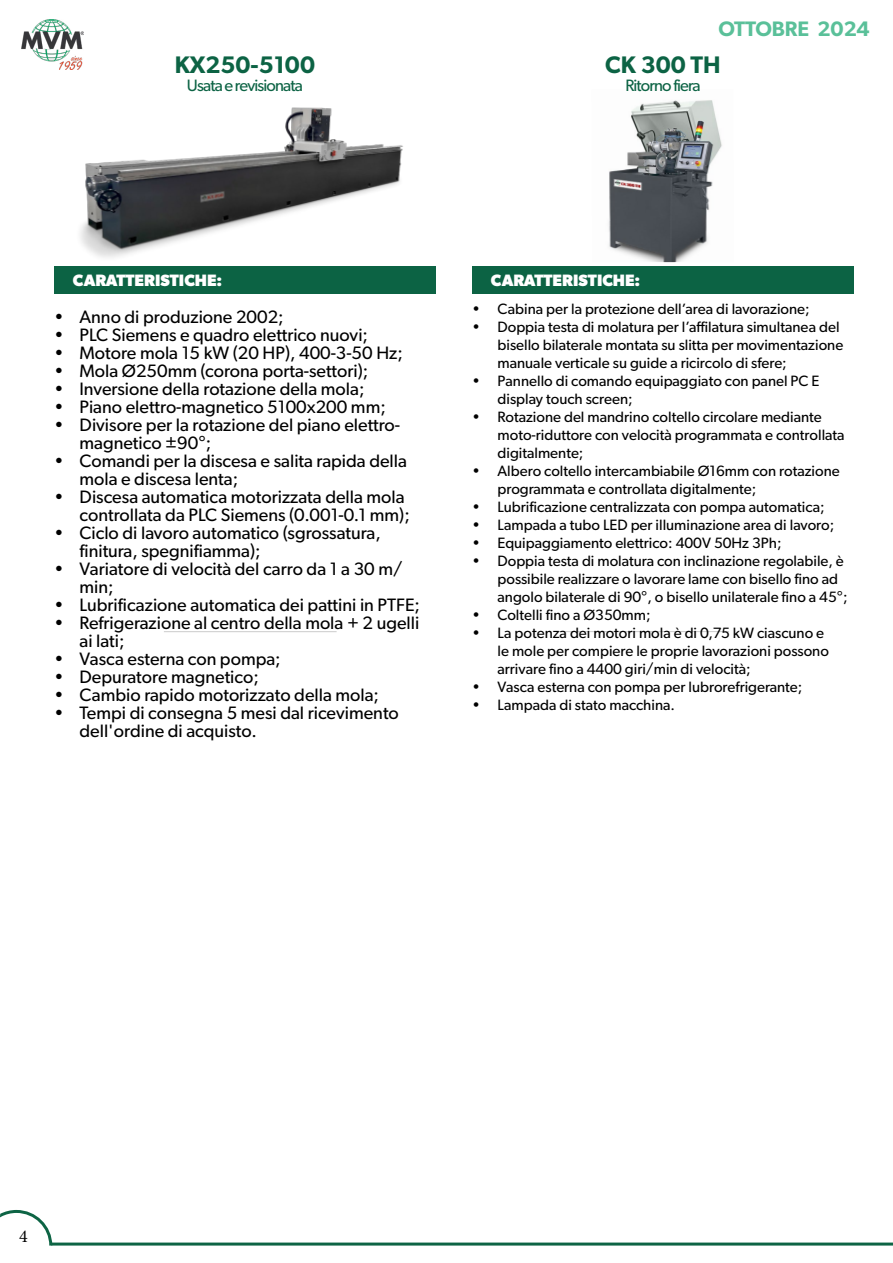
<style>
.page{position:relative;width:893px;height:1263px;background:#fff}
.page>*{position:absolute;margin:0;border:0;box-sizing:border-box;transform-origin:0 0}
.t1{font:600 24px "Gibson";color:#0c6344}
.t2{font:600 21px "Gibson";color:#5ac099}
.t3{font:18px/18px "Gibson";color:#000}
.t4{font:18px "Minion Pro";color:#000}
.t5{font:700 16.5px "Gibson";color:#fff}
.t6{font:16.5px "Gibson";letter-spacing:-.05em;color:#0c6344}
.t7{font:15px/18px "Gibson";color:#000}
</style>
<div class="page">
<img style="left:21px;top:19px;width:63px;height:51px">
<hr style="left:164px;top:631px;width:173px;height:1px;background:#cbcbcb">
<hr style="left:556px;top:631px;width:173px;height:1px;background:#cbcbcb">
<hr style="left:51px;top:1242px;width:842px;height:3px;background:#0d6444">
<svg style="left:0;top:1210px;width:54px;height:36px"></svg>
<div style="left:54px;top:266px;width:382px;height:28px;background:#0c6344"></div>
<img style="left:609px;top:100px;width:113px;height:162px">
<div style="left:472px;top:266px;width:382px;height:28px;background:#0c6344"></div>
<img style="left:80px;top:107px;width:323px;height:151px">
<h1 class="t1" style="left:175px;top:51px;width:142px">KX250-5100</h1>
<p class="t6" style="left:187px;top:76px;width:118px">Usata e revisionata</p>
<h2 class="t2" style="left:719px;top:16px;width:152px">OTTOBRE 2024</h2>
<h1 class="t1" style="left:605px;top:51px;width:117px">CK 300 TH</h1>
<p class="t6" style="left:625px;top:76px;width:77px">Ritorno fiera</p>
<p class="t5" style="left:73px;top:271px;width:151px">CARATTERISTICHE:</p>
<p class="t3" style="left:54px;top:307px;width:231px">• Anno di produzione 2002;</p>
<p class="t3" style="left:54px;top:325px;width:315px">• PLC Siemens e quadro elettrico nuovi;</p>
<p class="t3" style="left:54px;top:343px;width:350px">• Motore mola 15 kW (20 HP), 400-3-50 Hz;</p>
<p class="t3" style="left:54px;top:361px;width:316px">• Mola Ø250mm (corona porta-settori);</p>
<p class="t3" style="left:54px;top:379px;width:312px">• Inversione della rotazione della mola;</p>
<p class="t3" style="left:54px;top:397px;width:333px">• Piano elettro-magnetico 5100x200 mm;</p>
<p class="t3" style="left:80px;top:415px;width:322px;text-indent:-26px">• Divisore per la rotazione del piano elettro&shy;magnetico ±90°;</p>
<p class="t3" style="left:80px;top:451px;width:329px;text-indent:-26px">• Comandi per la discesa e salita rapida della mola e discesa lenta;</p>
<p class="t3" style="left:54px;top:487px;width:357px;text-align:right">• Discesa automatica motorizzata della mola controllata da PLC Siemens (0.001-0.1 mm);</p>
<p class="t3" style="left:80px;top:523px;width:303px;text-indent:-26px">• Ciclo di lavoro automatico (sgrossatura, finitura, spegnifiamma);</p>
<p class="t3" style="left:80px;top:559px;width:324px;text-indent:-26px">• Variatore di velocità del carro da 1 a 30 m/ min;</p>
<p class="t3" style="left:54px;top:595px;width:368px">• Lubrificazione automatica dei pattini in PTFE;</p>
<p class="t3" style="left:80px;top:613px;width:341px;text-indent:-26px">• Refrigerazione al centro della mola + 2 ugelli ai lati;</p>
<p class="t3" style="left:54px;top:649px;width:228px">• Vasca esterna con pompa;</p>
<p class="t3" style="left:54px;top:667px;width:206px">• Depuratore magnetico;</p>
<p class="t3" style="left:54px;top:685px;width:327px">• Cambio rapido motorizzato della mola;</p>
<p class="t3" style="left:80px;top:703px;width:321px;text-indent:-26px">• Tempi di consegna 5 mesi dal ricevimento dell'ordine di acquisto.</p>
<p class="t5" style="left:491px;top:271px;width:151px">CARATTERISTICHE:</p>
<p class="t7" style="left:472px;top:300px;width:339px">• Cabina per la protezione dell’area di lavorazione;</p>
<p class="t7" style="left:497px;top:318px;width:347px;text-indent:-26px">• Doppia testa di molatura per l’affilatura simultanea del bisello bilaterale montata su slitta per movimentazione manuale verticale su guide a ricircolo di sfere;</p>
<p class="t7" style="left:497px;top:372px;width:323px;text-indent:-26px">• Pannello di comando equipaggiato con panel PC E display touch screen;</p>
<p class="t7" style="left:497px;top:408px;width:349px;text-indent:-26px">• Rotazione del mandrino coltello circolare mediante moto-riduttore con velocità programmata e controllata digitalmente;</p>
<p class="t7" style="left:497px;top:462px;width:344px;text-indent:-26px">• Albero coltello intercambiabile Ø16mm con rotazione programmata e controllata digitalmente;</p>
<p class="t7" style="left:472px;top:498px;width:354px">• Lubrificazione centralizzata con pompa automatica;</p>
<p class="t7" style="left:472px;top:516px;width:364px">• Lampada a tubo LED per illuminazione area di lavoro;</p>
<p class="t7" style="left:472px;top:534px;width:311px">• Equipaggiamento elettrico: 400V 50Hz 3Ph;</p>
<p class="t7" style="left:497px;top:552px;width:352px;text-indent:-26px">• Doppia testa di molatura con inclinazione regolabile, è possibile realizzare o lavorare lame con bisello fino ad angolo bilaterale di 90°, o bisello unilaterale fino a 45°;</p>
<p class="t7" style="left:472px;top:606px;width:180px">• Coltelli fino a Ø350mm;</p>
<p class="t7" style="left:497px;top:624px;width:333px;text-indent:-26px">• La potenza dei motori mola è di 0,75 kW ciascuno e le mole per compiere le proprie lavorazioni possono arrivare fino a 4400 giri/min di velocità;</p>
<p class="t7" style="left:472px;top:678px;width:332px">• Vasca esterna con pompa per lubrorefrigerante;</p>
<p class="t7" style="left:472px;top:696px;width:205px">• Lampada di stato macchina.</p>
<p class="t4" style="left:19px;top:1225px;width:10px">4</p>
</div>
